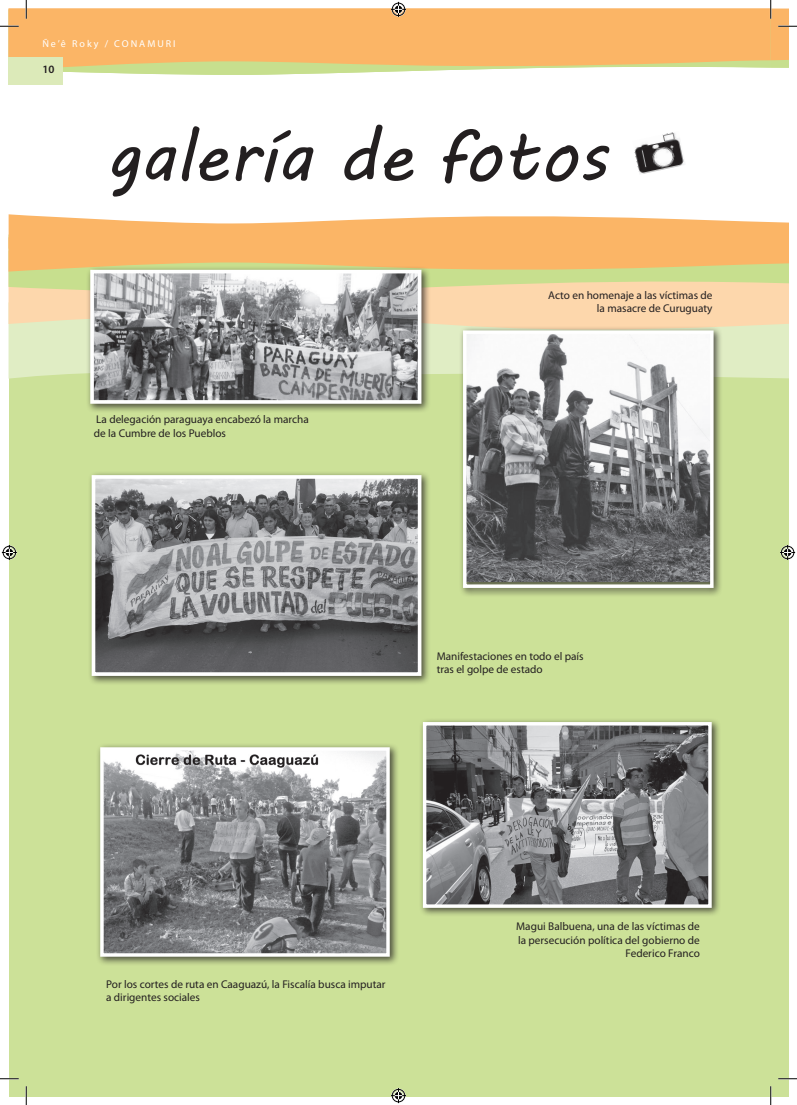
<style>
.page{position:relative;width:797px;height:1105px;background:#fff}
.page>*{position:absolute;margin:0;border:0;box-sizing:border-box;transform-origin:0 0}
.t1{font:72.5px "MV Boli";color:#231f20}
.t2{font:11.25px/13.5px "Myriad Pro";color:#231f20}
.t3{font:600 11.25px "Myriad Pro";color:#231f20}
.t4{font:10px "Myriad Pro";letter-spacing:.2em;color:#fff}
</style>
<div class="page">
<svg style="left:63px;top:71px;width:347px;height:4px"></svg>
<svg style="left:9px;top:9px;width:761px;height:62px;background:#f6ba6c"></svg>
<div style="left:9px;top:256px;width:779px;height:840px;background:#cce198"></div>
<div style="left:418px;top:718px;width:303px;height:199px;background:#231f20;opacity:.75"></div>
<img style="left:427px;top:726px;width:280px;height:178px">
<div style="left:423px;top:722px;width:288px;height:186px;border:3px solid #fff"></div>
<svg style="left:9px;top:336px;width:779px;height:43px;background:#deecc1"></svg>
<svg style="left:9px;top:296px;width:779px;height:40px;background:#f8daaf"></svg>
<svg style="left:9px;top:281px;width:779px;height:15px;fill:#fdd7ac"></svg>
<img style="left:634px;top:132px;width:50px;height:42px">
<svg style="left:9px;top:214px;width:779px;height:58px;background:#f8be76"></svg>
<div style="left:458px;top:326px;width:265px;height:271px;background:#231f20;opacity:.75"></div>
<img style="left:467px;top:334px;width:242px;height:248px">
<div style="left:463px;top:330px;width:250px;height:258px;border:3px solid #fff"></div>
<div style="left:86px;top:265px;width:345px;height:148px;background:#231f20;opacity:.75"></div>
<img style="left:95px;top:275px;width:321px;height:124px">
<div style="left:90px;top:270px;width:331px;height:134px;border:4px solid #fff"></div>
<div style="left:87px;top:471px;width:344px;height:214px;background:#231f20;opacity:.75"></div>
<img style="left:97px;top:480px;width:319px;height:191px">
<div style="left:92px;top:475px;width:329px;height:201px;border:4px solid #fff"></div>
<div style="left:96px;top:743px;width:303px;height:223px;background:#231f20;opacity:.75"></div>
<img style="left:104px;top:751px;width:282px;height:202px">
<div style="left:100px;top:747px;width:290px;height:210px;border:3px solid #fff"></div>
<div style="left:9px;top:57px;width:54px;height:27px;background:#dceab9"></div>
<svg style="left:0;top:25px;width:19px;height:2px"></svg>
<svg style="left:0;top:1078px;width:19px;height:1px"></svg>
<svg style="left:778px;top:1078px;width:19px;height:1px"></svg>
<svg style="left:25px;top:0;width:2px;height:19px"></svg>
<svg style="left:25px;top:1086px;width:2px;height:19px"></svg>
<svg style="left:770px;top:0;width:27px;height:68px"></svg>
<svg style="left:770px;top:1086px;width:1px;height:19px"></svg>
<svg style="left:391px;top:2px;width:15px;height:15px"></svg>
<svg style="left:391px;top:1088px;width:15px;height:15px"></svg>
<svg style="left:2px;top:545px;width:15px;height:15px"></svg>
<svg style="left:780px;top:545px;width:15px;height:15px"></svg>
<p class="t4" style="left:42px;top:38px;width:135px">Ñe’ê Roky / CONAMURI</p>
<p class="t3" style="left:42px;top:62px;width:14px">10</p>
<p class="t1" style="left:106px;top:106px;width:502px">galería de fotos</p>
<p class="t2" style="left:94px;top:412px;width:216px">La delegación paraguaya encabezó la marcha de la Cumbre de los Pueblos</p>
<p class="t2" style="left:548px;top:288px;width:166px;text-align:right">Acto en homenaje a las víctimas de la masacre de Curuguaty</p>
<p class="t2" style="left:436px;top:649px;width:148px">Manifestaciones en todo el país tras el golpe de estado</p>
<p class="t2" style="left:106px;top:977px;width:281px">Por los cortes de ruta en Caaguazú, la Fiscalía busca imputar a dirigentes sociales</p>
<p class="t2" style="left:516px;top:920px;width:185px;text-align:right">Magui Balbuena, una de las víctimas de la persecución política del gobierno de<br>Federico Franco</p>
</div>
